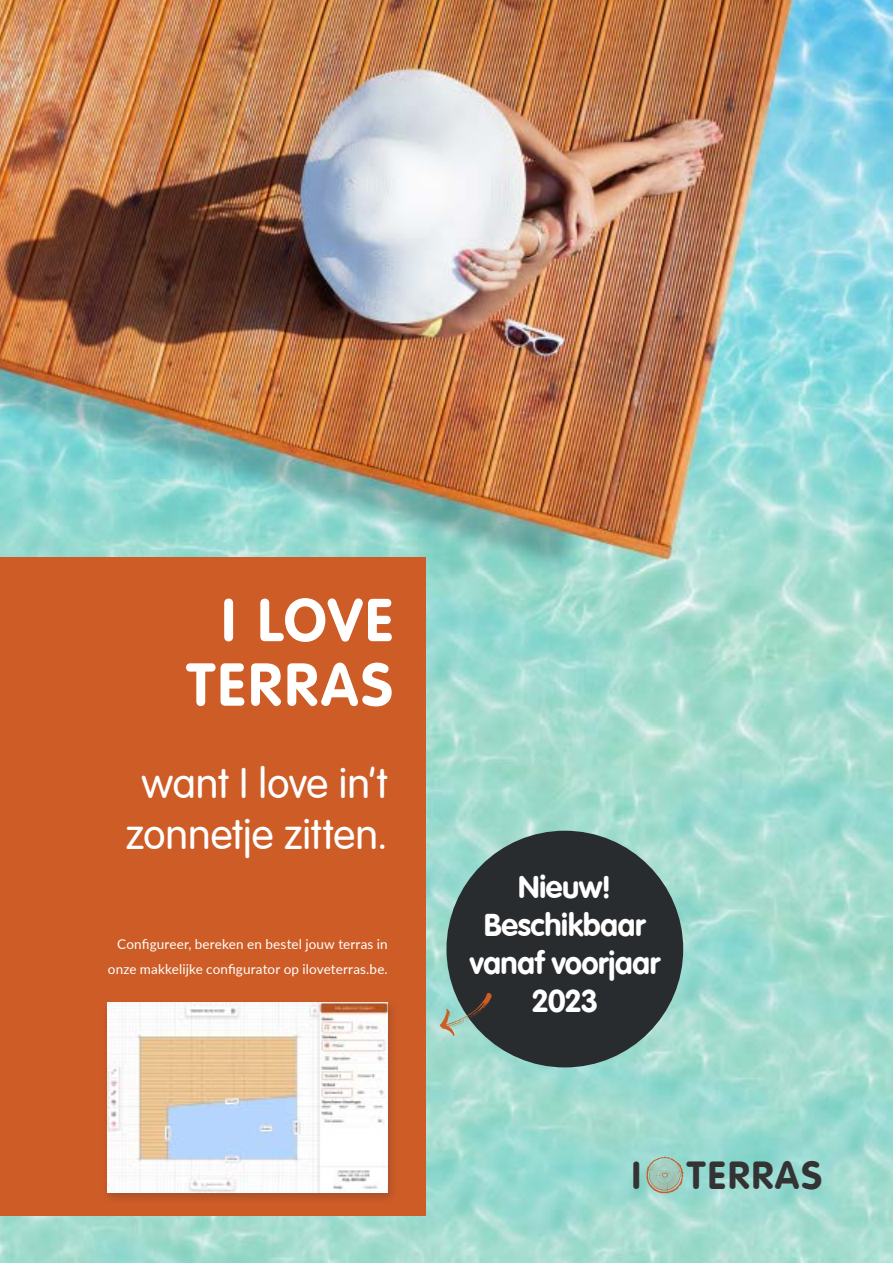
<style>
.page{position:relative;width:893px;height:1263px;background:#fff}
.page>*{position:absolute;margin:0;border:0;box-sizing:border-box;transform-origin:0 0}
.t1{font:700 60px/64.5px "Vag Rounded";letter-spacing:.065em;color:#fff;text-align:center}
.t2{font:300 42px/50.4px "VAG Rounded";color:#fff;text-align:center}
.t3{font:700 39.15px "Vag Rounded";letter-spacing:.075em;color:#333334}
.t4{font:700 31.5px/37.8px "Vag Rounded";letter-spacing:.005em;color:#fff;text-align:center}
.t5{font:13.5px/25.5px "Lato";letter-spacing:.01em;color:#fff;text-align:right}
.s1{font-family:"Comic Sans MS";font-weight:400}
</style>
<div class="page">
<img style="left:0;top:0;width:893px;height:1263px">
<div style="left:0;top:557px;width:425px;height:658px;background:#ce5c27"></div>
<div style="left:101px;top:998px;width:297px;height:207px;background:#292c2f;opacity:.25"></div>
<img style="left:108px;top:1003px;width:280px;height:189px">
<svg style="left:646px;top:1157px;width:37px;height:36px"></svg>
<div style="left:446px;top:831px;width:237px;height:236px;background:#292c2f;border-radius:50%"></div>
<svg style="left:435px;top:991px;width:53px;height:48px"></svg>
<h1 class="t1" style="left:187px;top:588px;width:207px">I LOVE<br>TERRAS</h1>
<h2 class="t2" style="left:126px;top:760px;width:263px">want I love in<span class="s1">’</span>t zonnetje zitten.</h2>
<p class="t5" style="left:108px;top:930px;width:281px">Configureer, bereken en bestel jouw terras in onze makkelijke configurator op iloveterras.be.</p>
<h3 class="t4" style="left:470px;top:868px;width:191px">Nieuw!<br>Beschikbaar vanaf voorjaar</h3>
<h3 class="t4" style="left:531px;top:982px;width:68px">2023</h3>
<h3 class="t3" style="left:632px;top:1153px;width:191px">I TERRAS</h3>
</div>
